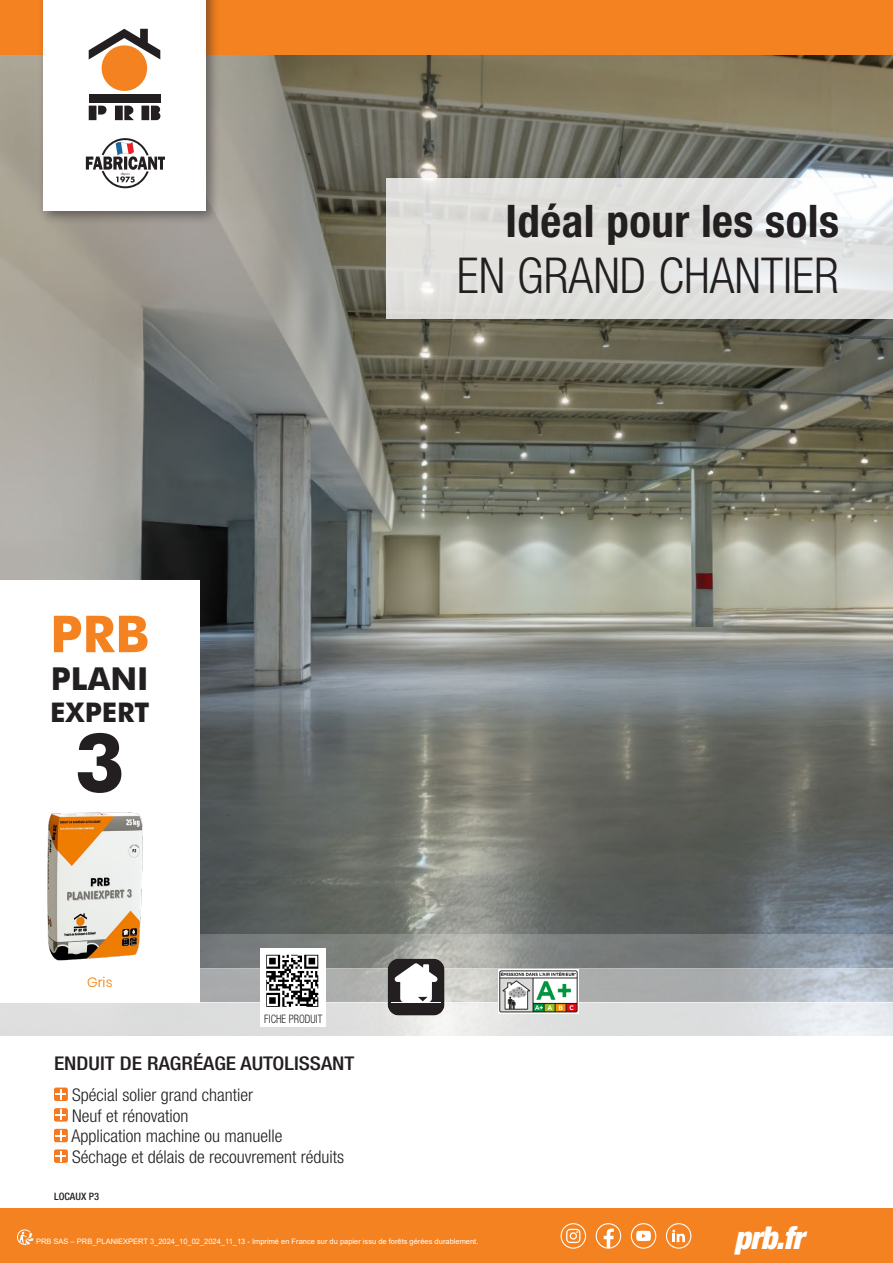
<style>
.page{position:relative;width:893px;height:1263px;background:#fff}
.page>*{position:absolute;margin:0;border:0;box-sizing:border-box;transform-origin:0 0}
.t1{font:700 81px "Futura BT";color:#231f20}
.t2{font:700 51px "Futura BT";color:#f58220}
.t3{font:300 condensed 49.5px "Helvetica Neue LT Std";color:#231f20}
.t4{font:700 condensed 45px "Helvetica Neue LT Std";letter-spacing:.01em;color:#231f20}
.t5{font:italic 900 condensed 31.5px "Helvetica Neue LT Std";color:#fff}
.t6{font:700 31.5px "Futura BT";color:#231f20}
.t7{font:700 27px "Futura BT";color:#231f20}
.t8{font:500 condensed 18.9px "Helvetica Neue LT Std";color:#231f20;scale:1.13 1}
.t9{font:300 condensed 17.4px "Helvetica Neue LT Std";color:#231f20}
.t10{font:300 13.5px "Poppins";color:#f07c00}
.t11{font:300 condensed 11.7px "Helvetica Neue LT Std";color:#231f20;scale:.9 1}
.t12{font:500 condensed 10.2px "Helvetica Neue LT Std";color:#231f20}
.t13{font:7.5px "Arial";color:#fff}
</style>
<div class="page">
<img style="left:0;top:54px;width:893px;height:880px">
<svg style="left:0;top:1002px;width:893px;height:34px;background:#e1e2e2"></svg>
<svg style="left:200px;top:968px;width:693px;height:34px;background:#b4b8ba"></svg>
<svg style="left:200px;top:934px;width:693px;height:34px;background:#878c8d"></svg>
<div style="left:0;top:1209px;width:893px;height:54px;background:#f58220"></div>
<svg style="left:631px;top:1223px;width:25px;height:26px"></svg>
<svg style="left:666px;top:1223px;width:25px;height:26px"></svg>
<svg style="left:561px;top:1223px;width:25px;height:26px"></svg>
<svg style="left:596px;top:1223px;width:25px;height:26px"></svg>
<div style="left:0;top:579px;width:200px;height:423px;background:#fff"></div>
<svg style="left:17px;top:1229px;width:17px;height:16px"></svg>
<div style="left:0;top:0;width:893px;height:54px;background:#f58220"></div>
<div style="left:38px;top:0;width:182px;height:225px;background:#231f20;opacity:.5"></div>
<div style="left:43px;top:0;width:163px;height:210px;background:#fff"></div>
<div style="left:102px;top:45px;width:45px;height:46px;background:#f58220;border-radius:50%"></div>
<div style="left:89px;top:94px;width:71px;height:8px;background:#231f20"></div>
<svg style="left:89px;top:29px;width:71px;height:31px"></svg>
<div style="left:89px;top:106px;width:7px;height:14px;background:#231f20"></div>
<svg style="left:98px;top:106px;width:9px;height:9px"></svg>
<div style="left:115px;top:106px;width:8px;height:14px;background:#231f20"></div>
<div style="left:141px;top:106px;width:8px;height:14px;background:#231f20"></div>
<svg style="left:124px;top:106px;width:10px;height:14px"></svg>
<svg style="left:151px;top:106px;width:9px;height:14px"></svg>
<svg style="left:86px;top:138px;width:79px;height:50px"></svg>
<svg style="left:386px;top:179px;width:507px;height:140px;background:#e2e2e0"></svg>
<div style="left:54px;top:1087px;width:14px;height:14px;background:#f47921;border-radius:2px"></div>
<svg style="left:56px;top:1089px;width:10px;height:10px"></svg>
<div style="left:54px;top:1108px;width:14px;height:13px;background:#f47921;border-radius:2px"></div>
<svg style="left:56px;top:1110px;width:10px;height:10px"></svg>
<div style="left:54px;top:1129px;width:14px;height:13px;background:#f47921;border-radius:2px"></div>
<svg style="left:56px;top:1130px;width:10px;height:10px"></svg>
<div style="left:54px;top:1149px;width:14px;height:14px;background:#f47921;border-radius:2px"></div>
<svg style="left:56px;top:1151px;width:10px;height:10px"></svg>
<div style="left:261px;top:948px;width:65px;height:78px;background:#fff"></div>
<svg style="left:266px;top:955px;width:52px;height:52px"></svg>
<img style="left:47px;top:812px;width:96px;height:149px">
<img style="left:498px;top:970px;width:81px;height:44px">
<svg style="left:388px;top:959px;width:56px;height:56px"></svg>
<p class="t4" style="left:505px;top:194px;width:335px">Idéal pour les sols</p>
<p class="t3" style="left:457px;top:247px;width:384px">EN GRAND CHANTIER</p>
<p class="t2" style="left:50px;top:603px;width:101px">PRB</p>
<p class="t6" style="left:51px;top:660px;width:99px">PLANI</p>
<p class="t7" style="left:50px;top:696px;width:101px">EXPERT</p>
<p class="t1" style="left:74px;top:713px;width:52px">3</p>
<p class="t10" style="left:87px;top:974px;width:27px">Gris</p>
<p class="t11" style="left:264px;top:1012px;width:66px">FICHE PRODUIT</p>
<p class="t8" style="left:54px;top:1052px;width:267px">ENDUIT DE RAGRÉAGE AUTOLISSANT</p>
<p class="t9" style="left:72px;top:1085px;width:182px">Spécial solier grand chantier</p>
<p class="t9" style="left:72px;top:1105px;width:118px">Neuf et rénovation</p>
<p class="t9" style="left:72px;top:1126px;width:212px">Application machine ou manuelle</p>
<p class="t9" style="left:72px;top:1147px;width:273px">Séchage et délais de recouvrement réduits</p>
<p class="t12" style="left:54px;top:1190px;width:47px">LOCAUX P3</p>
<p class="t13" style="left:36px;top:1236px;width:444px">PRB SAS – PRB_PLANIEXPERT 3_2024_10_02_2024_11_13 - Imprimé en France sur du papier issu de forêts gérées durablement.</p>
<p class="t5" style="left:734px;top:1218px;width:71px">prb.fr</p>
</div>
